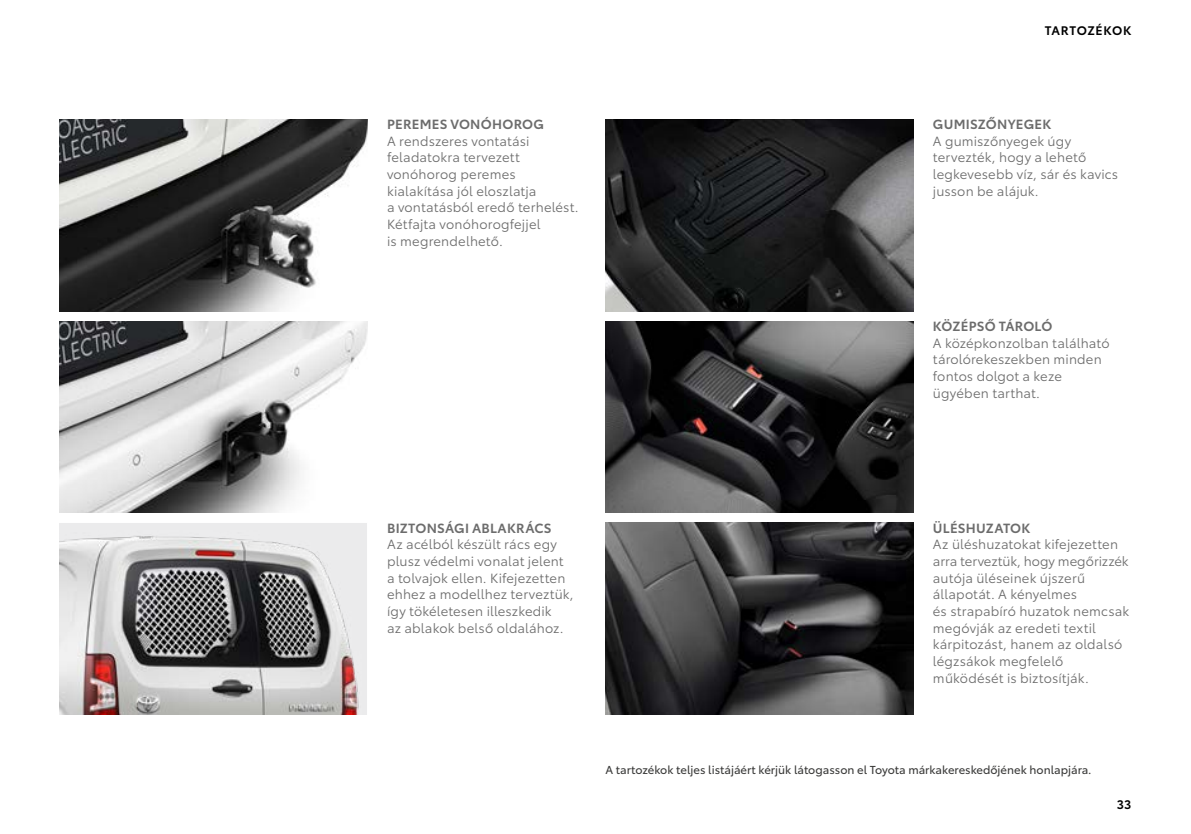
<style>
.page{position:relative;width:1191px;height:834px;background:#fff}
.page>*{position:absolute;margin:0;border:0;box-sizing:border-box;transform-origin:0 0}
.t1{font:13.12px/16.6px "Toyota Type";letter-spacing:.01em;color:#6c6c6c}
.t2{font:600 13.12px "Toyota Type";letter-spacing:.02em;color:#6c6c6c}
.t3{font:600 12.25px "Toyota Type";letter-spacing:.055em;color:#000}
.t4{font:11.38px "Toyota Type";color:#3b3b3a}
</style>
<div class="page">
<img style="left:60px;top:523px;width:307px;height:191px">
<img style="left:60px;top:321px;width:307px;height:192px">
<img style="left:60px;top:119px;width:307px;height:192px">
<img style="left:605px;top:119px;width:308px;height:192px">
<img style="left:605px;top:321px;width:308px;height:192px">
<img style="left:605px;top:523px;width:308px;height:191px">
<p class="t2" style="left:387px;top:114px;width:158px">PEREMES VONÓHOROG</p>
<p class="t1" style="left:387px;top:132px;width:193px">A rendszeres vontatási feladatokra tervezett vonóhorog peremes kialakítása jól eloszlatja<br>a vontatásból eredő terhelést.<br>Kétfajta vonóhorogfejjel<br>is megrendelhető.</p>
<p class="t3" style="left:1044px;top:21px;width:88px">TARTOZÉKOK</p>
<p class="t2" style="left:933px;top:114px;width:120px">GUMISZŐNYEGEK</p>
<p class="t1" style="left:933px;top:132px;width:187px">A gumiszőnyegek úgy tervezték, hogy a lehető legkevesebb víz, sár és kavics jusson be alájuk.</p>
<p class="t2" style="left:933px;top:316px;width:121px">KÖZÉPSŐ TÁROLÓ</p>
<p class="t1" style="left:933px;top:333px;width:178px">A középkonzolban található tárolórekeszekben minden fontos dolgot a keze ügyében tarthat.</p>
<p class="t2" style="left:387px;top:518px;width:166px">BIZTONSÁGI ABLAKRÁCS</p>
<p class="t1" style="left:387px;top:535px;width:188px">Az acélból készült rács egy plusz védelmi vonalat jelent a tolvajok ellen. Kifejezetten ehhez a modellhez terveztük, így tökéletesen illeszkedik<br>az ablakok belső oldalához.</p>
<p class="t2" style="left:933px;top:518px;width:99px">ÜLÉSHUZATOK</p>
<p class="t1" style="left:933px;top:535px;width:198px">Az üléshuzatokat kifejezetten arra terveztük, hogy megőrizzék autója üléseinek újszerű állapotát. A kényelmes<br>és strapabíró huzatok nemcsak megóvják az eredeti textil kárpitozást, hanem az oldalsó légzsákok megfelelő működését is biztosítják.</p>
<p class="t4" style="left:605px;top:761px;width:488px">A tartozékok teljes listájáért kérjük látogasson el Toyota márkakereskedőjének honlapjára.</p>
<p class="t3" style="left:1117px;top:794px;width:16px">33</p>
</div>
